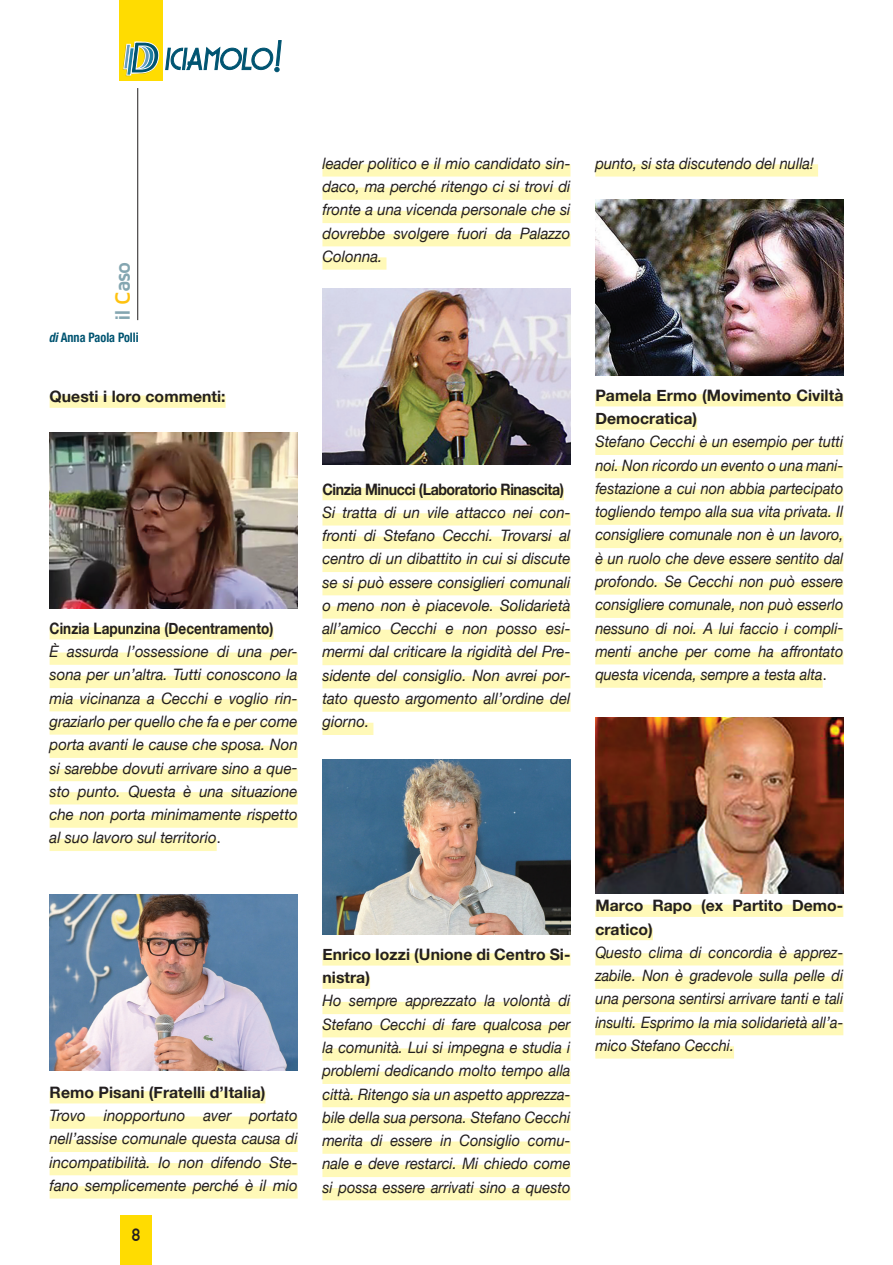
<style>
.page{position:relative;width:893px;height:1265px;background:#fff}
.page>*{position:absolute;margin:0;border:0;box-sizing:border-box;transform-origin:0 0}
.t1{font:700 21.18px "Maven Pro";letter-spacing:-.055em;color:#84a6b1}
.t2{font:700 17.5px "DIN Alternate";color:#231f20}
.t3{font:italic 15.75px/23.3px "Helvetica Neue";color:#231f20;text-align:justify;scale:.95 1}
.t4{font:italic 15.75px/23.3px "Helvetica Neue";color:#231f20;text-align:justify;scale:.92 1}
.t5{font:italic 15.75px/23.3px "Helvetica Neue";color:#231f20;text-align:justify;scale:.93 1}
.t6{font:700 15.75px/23.3px "Helvetica Neue";letter-spacing:.005em;color:#231f20}
.t7{font:700 15.75px "Helvetica Neue";letter-spacing:-.03em;color:#231f20;scale:.9 1}
.t8{font:700 15.75px "Helvetica Neue";letter-spacing:.005em;color:#231f20;scale:.86 1}
.t9{font:700 condensed 13.12px "Helvetica Neue";color:#005471;scale:.93 1}
.s1{color:#fec210}
.s2{font-style:italic}
.s3{font-style:normal}
</style>
<div class="page">
<div style="left:119px;top:0;width:43px;height:81px;background:#ffdc01"></div>
<svg style="left:123px;top:40px;width:159px;height:36px"></svg>
<hr style="left:137px;top:88px;width:1px;height:232px;background:#231f20">
<div style="left:120px;top:1215px;width:31px;height:50px;background:#ffdc01"></div>
<div style="left:50px;top:396px;width:176px;height:12px;background:#fff9b8"></div>
<div style="left:50px;top:627px;width:224px;height:13px;background:#fff9b8"></div>
<div style="left:50px;top:653px;width:248px;height:12px;background:#fff9b8"></div>
<div style="left:50px;top:676px;width:248px;height:12px;background:#fff9b8"></div>
<div style="left:50px;top:699px;width:248px;height:12px;background:#fff9b8"></div>
<div style="left:50px;top:722px;width:248px;height:13px;background:#fff9b8"></div>
<div style="left:50px;top:746px;width:248px;height:12px;background:#fff9b8"></div>
<div style="left:50px;top:769px;width:248px;height:12px;background:#fff9b8"></div>
<div style="left:50px;top:792px;width:248px;height:12px;background:#fff9b8"></div>
<div style="left:50px;top:815px;width:248px;height:13px;background:#fff9b8"></div>
<div style="left:50px;top:839px;width:167px;height:12px;background:#fff9b8"></div>
<div style="left:50px;top:1091px;width:215px;height:12px;background:#fff9b8"></div>
<div style="left:50px;top:1116px;width:248px;height:13px;background:#fff9b8"></div>
<div style="left:50px;top:1140px;width:248px;height:12px;background:#fff9b8"></div>
<div style="left:50px;top:1163px;width:248px;height:12px;background:#fff9b8"></div>
<div style="left:50px;top:1186px;width:248px;height:13px;background:#fff9b8"></div>
<div style="left:322px;top:164px;width:248px;height:13px;background:#fff9b8"></div>
<div style="left:322px;top:188px;width:248px;height:12px;background:#fff9b8"></div>
<div style="left:322px;top:211px;width:248px;height:12px;background:#fff9b8"></div>
<div style="left:322px;top:234px;width:248px;height:12px;background:#fff9b8"></div>
<div style="left:322px;top:257px;width:64px;height:13px;background:#fff9b8"></div>
<div style="left:322px;top:488px;width:242px;height:12px;background:#fff9b8"></div>
<div style="left:322px;top:513px;width:248px;height:13px;background:#fff9b8"></div>
<div style="left:322px;top:537px;width:248px;height:12px;background:#fff9b8"></div>
<div style="left:322px;top:560px;width:248px;height:12px;background:#fff9b8"></div>
<div style="left:322px;top:583px;width:248px;height:12px;background:#fff9b8"></div>
<div style="left:322px;top:606px;width:248px;height:13px;background:#fff9b8"></div>
<div style="left:322px;top:630px;width:248px;height:12px;background:#fff9b8"></div>
<div style="left:322px;top:653px;width:248px;height:12px;background:#fff9b8"></div>
<div style="left:322px;top:676px;width:248px;height:12px;background:#fff9b8"></div>
<div style="left:322px;top:699px;width:248px;height:13px;background:#fff9b8"></div>
<div style="left:322px;top:723px;width:51px;height:12px;background:#fff9b8"></div>
<div style="left:322px;top:953px;width:248px;height:13px;background:#fff9b8"></div>
<div style="left:322px;top:977px;width:48px;height:12px;background:#fff9b8"></div>
<div style="left:322px;top:1002px;width:248px;height:12px;background:#fff9b8"></div>
<div style="left:322px;top:1025px;width:248px;height:12px;background:#fff9b8"></div>
<div style="left:322px;top:1048px;width:248px;height:13px;background:#fff9b8"></div>
<div style="left:322px;top:1072px;width:248px;height:12px;background:#fff9b8"></div>
<div style="left:322px;top:1095px;width:248px;height:12px;background:#fff9b8"></div>
<div style="left:322px;top:1118px;width:248px;height:12px;background:#fff9b8"></div>
<div style="left:322px;top:1142px;width:248px;height:12px;background:#fff9b8"></div>
<div style="left:322px;top:1165px;width:248px;height:12px;background:#fff9b8"></div>
<div style="left:322px;top:1188px;width:248px;height:12px;background:#fff9b8"></div>
<div style="left:595px;top:164px;width:223px;height:13px;background:#fff9b8"></div>
<div style="left:595px;top:394px;width:248px;height:12px;background:#fff9b8"></div>
<div style="left:595px;top:417px;width:102px;height:13px;background:#fff9b8"></div>
<div style="left:595px;top:443px;width:248px;height:12px;background:#fff9b8"></div>
<div style="left:595px;top:466px;width:248px;height:12px;background:#fff9b8"></div>
<div style="left:595px;top:489px;width:248px;height:13px;background:#fff9b8"></div>
<div style="left:595px;top:513px;width:248px;height:12px;background:#fff9b8"></div>
<div style="left:595px;top:536px;width:248px;height:12px;background:#fff9b8"></div>
<div style="left:595px;top:559px;width:248px;height:12px;background:#fff9b8"></div>
<div style="left:595px;top:582px;width:248px;height:13px;background:#fff9b8"></div>
<div style="left:595px;top:606px;width:248px;height:12px;background:#fff9b8"></div>
<div style="left:595px;top:629px;width:248px;height:12px;background:#fff9b8"></div>
<div style="left:595px;top:652px;width:248px;height:12px;background:#fff9b8"></div>
<div style="left:595px;top:675px;width:228px;height:13px;background:#fff9b8"></div>
<div style="left:595px;top:905px;width:248px;height:12px;background:#fff9b8"></div>
<div style="left:595px;top:928px;width:58px;height:12px;background:#fff9b8"></div>
<div style="left:595px;top:953px;width:248px;height:12px;background:#fff9b8"></div>
<div style="left:595px;top:976px;width:248px;height:13px;background:#fff9b8"></div>
<div style="left:595px;top:1000px;width:248px;height:12px;background:#fff9b8"></div>
<div style="left:595px;top:1023px;width:248px;height:12px;background:#fff9b8"></div>
<div style="left:595px;top:1046px;width:139px;height:13px;background:#fff9b8"></div>
<img style="left:50px;top:433px;width:248px;height:175px">
<img style="left:50px;top:895px;width:248px;height:175px">
<img style="left:322px;top:759px;width:248px;height:176px">
<img style="left:595px;top:718px;width:248px;height:175px">
<img style="left:595px;top:200px;width:248px;height:175px">
<img style="left:322px;top:289px;width:248px;height:176px">
<h1 class="t1" style="left:111px;top:321px;width:61px;rotate:-90deg">il <span class="s1">C</span>aso</h1>
<p class="t9" style="left:49px;top:329px;width:98px"><span class="s2">di</span> Anna Paola Polli</p>
<p class="t6" style="left:50px;top:385px;width:178px">Questi i loro commenti:</p>
<p class="t8" style="left:50px;top:616px;width:262px">Cinzia Lapunzina (Decentramento)</p>
<p class="t3" style="left:50px;top:641px;width:263px">È assurda l’ossessione di una per&shy;sona per un’altra. Tutti conoscono la mia vicinanza a Cecchi e voglio rin&shy;graziarlo per quello che fa e per come porta avanti le cause che sposa. Non si sarebbe dovuti arrivare sino a que&shy;sto punto. Questa è una situazione che non porta minimamente rispetto al suo lavoro sul territorio<span class="s3">.</span></p>
<p class="t6" style="left:50px;top:1081px;width:217px">Remo Pisani (Fratelli d’Italia)</p>
<p class="t3" style="left:50px;top:1105px;width:263px">Trovo inopportuno aver portato nell’assise comunale questa causa di incompatibilità. Io non difendo Ste&shy;fano semplicemente perché è il mio</p>
<p class="t2" style="left:132px;top:1222px;width:10px">8</p>
<p class="t3" style="left:322px;top:153px;width:263px">leader politico e il mio candidato sin&shy;daco, ma perché ritengo ci si trovi di fronte a una vicenda personale che si dovrebbe svolgere fuori da Palazzo Colonna.</p>
<p class="t5" style="left:595px;top:153px;width:237px">punto, si sta discutendo del nulla!</p>
<p class="t7" style="left:322px;top:477px;width:270px">Cinzia Minucci (Laboratorio Rinascita)</p>
<p class="t3" style="left:322px;top:501px;width:263px">Si tratta di un vile attacco nei con&shy;fronti di Stefano Cecchi. Trovarsi al centro di un dibattito in cui si discute se si può essere consiglieri comunali o meno non è piacevole. Solidarietà all’amico Cecchi e non posso esi&shy;mermi dal criticare la rigidità del Pre&shy;sidente del consiglio. Non avrei por&shy;tato questo argomento all’ordine del giorno.</p>
<p class="t6" style="left:595px;top:384px;width:250px">Pamela Ermo (Movimento Civiltà<br>Democratica)</p>
<p class="t4" style="left:595px;top:431px;width:271px">Stefano Cecchi è un esempio per tutti noi. Non ricordo un evento o una mani&shy;festazione a cui non abbia partecipato togliendo tempo alla sua vita privata. Il consigliere comunale non è un lavoro, è un ruolo che deve essere sentito dal profondo. Se Cecchi non può essere consigliere comunale, non può esserlo nessuno di noi. A lui faccio i compli&shy;menti anche per come ha affrontato questa vicenda, sempre a testa alta<span class="s3">.</span></p>
<p class="t6" style="left:322px;top:943px;width:250px">Enrico Iozzi (Unione di Centro Si&shy;nistra)</p>
<p class="t5" style="left:322px;top:990px;width:268px">Ho sempre apprezzato la volontà di Stefano Cecchi di fare qualcosa per la comunità. Lui si impegna e studia i problemi dedicando molto tempo alla città. Ritengo sia un aspetto apprezza&shy;bile della sua persona. Stefano Cecchi merita di essere in Consiglio comu&shy;nale e deve restarci. Mi chiedo come si possa essere arrivati sino a questo</p>
<p class="t6" style="left:595px;top:894px;width:250px">Marco Rapo (ex Partito Demo&shy;cratico)</p>
<p class="t4" style="left:595px;top:941px;width:271px">Questo clima di concordia è apprez&shy;zabile. Non è gradevole sulla pelle di una persona sentirsi arrivare tanti e tali insulti. Esprimo la mia solidarietà all’a&shy;mico Stefano Cecchi.</p>
</div>
